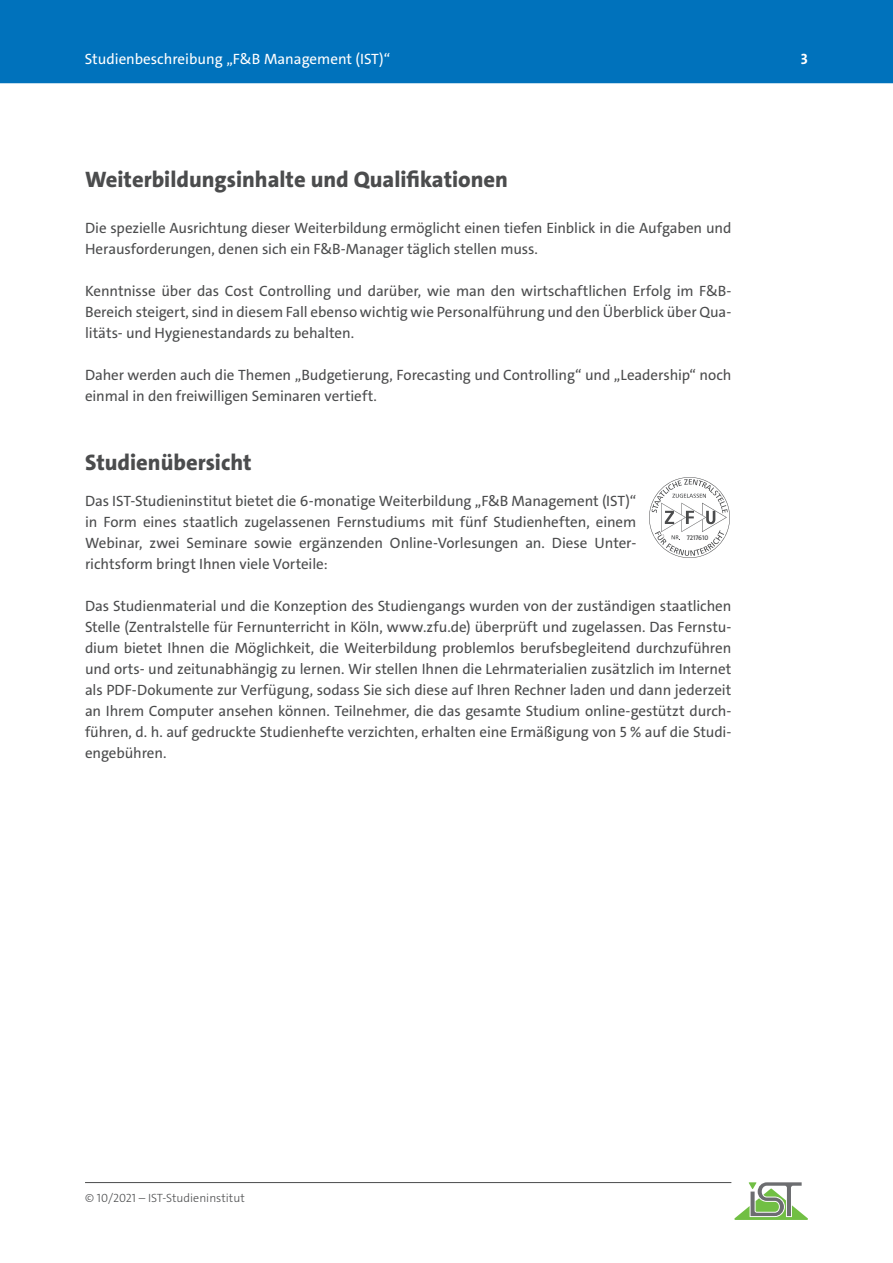
<style>
.page{position:relative;width:893px;height:1263px;background:#fff}
.page>*{position:absolute;margin:0;border:0;box-sizing:border-box;transform-origin:0 0}
.t1{font:800 22.5px "The Sans C4 s";color:#4b4c4d}
.t2{font:15px/21px "The Sans C4 s";letter-spacing:-.005em;color:#4b4c4d;text-align:justify}
.t3{font:15px "The Sans C4 s";color:#fff}
.t4{font:700 15px "The Sans C4 s";color:#fff}
.t5{font:300 12px "The Sans C4 s";color:#4b4c4d}
.t6{font:600 6.75px "The Sans C4 s";letter-spacing:-.005em;color:#4b4c4d}
</style>
<div class="page">
<hr style="left:85px;top:1182px;width:646px;height:1px;background:#4b4c4d">
<svg style="left:734px;top:1182px;width:74px;height:38px"></svg>
<div style="left:0;top:0;width:893px;height:83px;background:#0072bc"></div>
<svg style="left:649px;top:477px;width:81px;height:81px"></svg>
<p class="t3" style="left:85px;top:49px;width:307px">Studienbeschreibung „F&amp;B Management (IST)“</p>
<p class="t4" style="left:801px;top:49px;width:9px">3</p>
<h1 class="t1" style="left:85px;top:165px;width:425px">Weiterbildungsinhalte und Qualifikationen</h1>
<p class="t2" style="left:85px;top:217px;width:648px">Die spezielle Ausrichtung dieser Weiterbildung ermöglicht einen tiefen Einblick in die Aufgaben und<br>Herausforderungen, denen sich ein F&amp;B-Manager täglich stellen muss.</p>
<p class="t2" style="left:85px;top:280px;width:648px">Kenntnisse über das Cost Controlling und darüber, wie man den wirtschaftlichen Erfolg im F&amp;B-Bereich steigert, sind in diesem Fall ebenso wichtig wie Personalführung und den Überblick über Qua&shy;litäts- und Hygienestandards zu behalten.</p>
<p class="t2" style="left:85px;top:364px;width:648px">Daher werden auch die Themen „Budgetierung, Forecasting und Controlling“ und „Leadership“ noch einmal in den freiwilligen Seminaren vertieft.</p>
<h1 class="t1" style="left:85px;top:448px;width:168px">Studienübersicht</h1>
<p class="t2" style="left:85px;top:490px;width:553px">Das IST-Studieninstitut bietet die 6-monatige Weiterbildung „F&amp;B Management (IST)“ in Form eines staatlich zugelassenen Fernstudiums mit fünf Studienheften, einem Webinar, zwei Seminare sowie ergänzenden Online-Vorlesungen an. Diese Unter&shy;richtsform bringt Ihnen viele Vorteile:</p>
<p class="t2" style="left:85px;top:595px;width:648px">Das Studienmaterial und die Konzeption des Studiengangs wurden von der zuständigen staatlichen Stelle (Zentralstelle für Fernunterricht in Köln, www.zfu.de) überprüft und zugelassen. Das Fernstu&shy;dium bietet Ihnen die Möglichkeit, die Weiterbildung problemlos berufsbegleitend durchzuführen und orts- und zeitunabhängig zu lernen. Wir stellen Ihnen die Lehrmaterialien zusätzlich im Internet als PDF-Dokumente zur Verfügung, sodass Sie sich diese auf Ihren Rechner laden und dann jederzeit an Ihrem Computer ansehen können. Teilnehmer, die das gesamte Studium online-gestützt durch&shy;führen, d. h. auf gedruckte Studienhefte verzichten, erhalten eine Ermäßigung von 5 % auf die Studi&shy;engebühren.</p>
<p class="t6" style="left:687px;top:533px;width:23px">7217610</p>
<p class="t5" style="left:85px;top:1190px;width:161px">© 10/2021 – IST-Studieninstitut</p>
</div>
